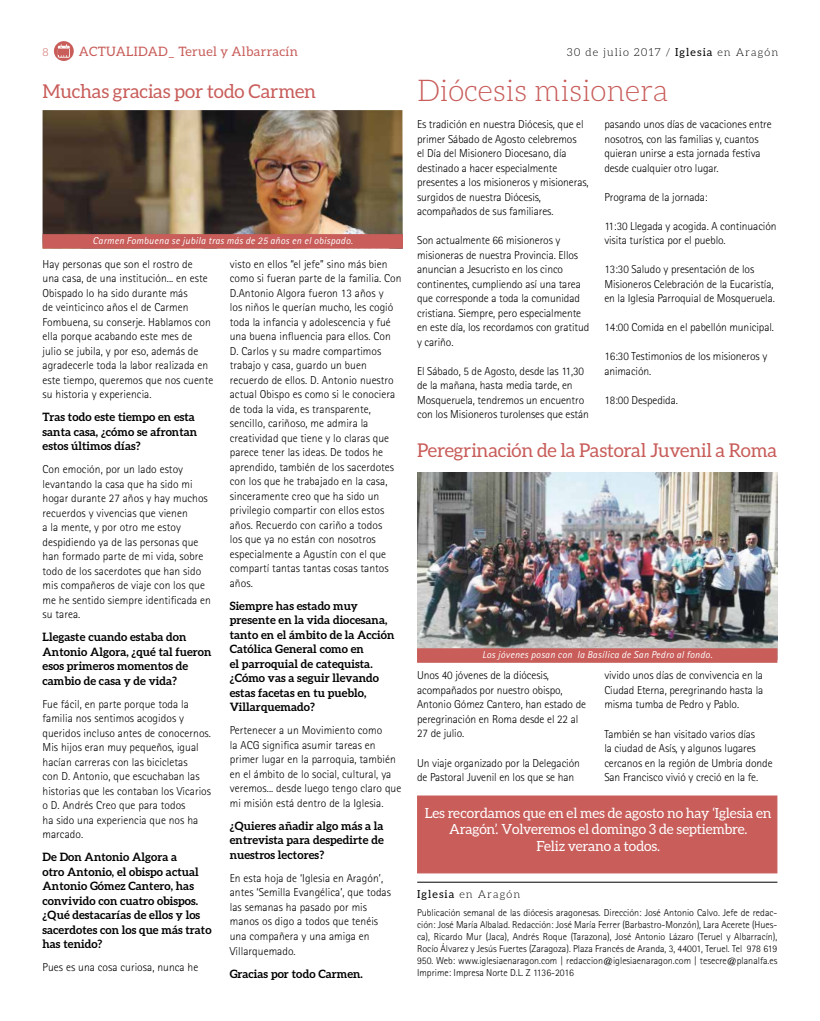
<style>
.page{position:relative;width:820px;height:1021px;background:#fff}
.page>*{position:absolute;margin:0;border:0;box-sizing:border-box;transform-origin:0 0}
.t1{font:300 30px "Aleo";color:#c85d5a}
.t2{font:19px "Aleo";letter-spacing:-.01em;color:#c85d5a}
.t3{font:14px/16.8px "Aleo";letter-spacing:-.01em;color:#fff;text-align:center}
.t4{font:13px "Aleo";letter-spacing:.025em;color:#c85d5a}
.t5{font:300 11.5px/14.5px "Rotis Sans Serif";letter-spacing:.005em;color:#000}
.t6{font:700 11.5px/14.5px "Aleo";letter-spacing:.005em;color:#000}
.t7{font:300 11px "Aleo";letter-spacing:.1em;color:#000}
.t8{font:300 11px "Aleo";color:#c85d5a}
.t9{font:300 10px/12px "Rotis Sans Serif";color:#000;text-align:justify}
.t10{font:italic 10px "Rotis Sans Serif";letter-spacing:.025em;color:#fff}
.s1{font-weight:400}
</style>
<div class="page">
<svg style="left:54px;top:41px;width:20px;height:20px"></svg>
<hr style="left:417px;top:881px;width:360px;height:1px;background:#000">
<img style="left:43px;top:110px;width:359px;height:124px">
<div style="left:43px;top:234px;width:360px;height:14px;background:#c85d5a;border:1px solid #c85d5a"></div>
<img style="left:417px;top:472px;width:360px;height:176px">
<div style="left:417px;top:648px;width:360px;height:14px;background:#c85d5a;border:1px solid #c85d5a"></div>
<div style="left:417px;top:795px;width:360px;height:78px;background:#c85d5a;border:1px solid #c85d5a"></div>
<p class="t8" style="left:43px;top:46px;width:8px">8</p>
<p class="t4" style="left:79px;top:44px;width:221px">ACTUALIDAD_ Teruel y Albarracín</p>
<p class="t7" style="left:566px;top:46px;width:213px">30 de julio 2017 / <span class="s1">Iglesia</span> en Aragón</p>
<h2 class="t2" style="left:43px;top:80px;width:275px">Muchas gracias por todo Carmen</h2>
<h1 class="t1" style="left:417px;top:75px;width:253px">Diócesis misionera</h1>
<p class="t10" style="left:93px;top:235px;width:261px">Carmen Fombuena se jubila tras más de 25 años en el obispado.</p>
<p class="t5" style="left:43px;top:256px;width:172px">Hay personas que son el rostro de<br>una casa, de una institución... en este Obispado lo ha sido durante más<br>de veinticinco años el de Carmen Fombuena, su conserje. Hablamos con ella porque acabando este mes de julio se jubila, y por eso, además de agradecerle toda la labor realizada en este tiempo, queremos que nos cuente su historia y experiencia.</p>
<p class="t6" style="left:43px;top:409px;width:156px">Tras todo este tiempo en esta santa casa, ¿cómo se afrontan estos últimos días?</p>
<p class="t5" style="left:43px;top:462px;width:170px">Con emoción, por un lado estoy levantando la casa que ha sido mi hogar durante 27 años y hay muchos recuerdos y vivencias que vienen<br>a la mente, y por otro me estoy despidiendo ya de las personas que han formado parte de mi vida, sobre todo de los sacerdotes que han sido mis compañeros de viaje con los que me he sentido siempre identificada en su tarea.</p>
<p class="t6" style="left:43px;top:629px;width:170px">Llegaste cuando estaba don<br>Antonio Algora, ¿qué tal fueron esos primeros momentos de cambio de casa y de vida?</p>
<p class="t5" style="left:43px;top:696px;width:170px">Fue fácil, en parte porque toda la familia nos sentimos acogidos y queridos incluso antes de conocernos.<br>Mis hijos eran muy pequeños, igual hacían carreras con las bicicletas<br>con D. Antonio, que escuchaban las historias que les contaban los Vicarios o D. Andrés Creo que para todos<br>ha sido una experiencia que nos ha marcado.</p>
<p class="t6" style="left:43px;top:849px;width:170px">De Don Antonio Algora a<br>otro Antonio, el obispo actual<br>Antonio Gómez Cantero, has convivido con cuatro obispos. ¿Qué destacarías de ellos y los sacerdotes con los que más trato has tenido?</p>
<p class="t5" style="left:43px;top:960px;width:157px">Pues es una cosa curiosa, nunca he</p>
<p class="t5" style="left:230px;top:256px;width:173px">visto en ellos “el jefe” sino más bien como si fueran parte de la familia. Con D.Antonio Algora fueron 13 años y<br>los niños le querían mucho, les cogió toda la infancia y adolescencia y fué una buena influencia para ellos. Con D. Carlos y su madre compartimos trabajo y casa, guardo un buen recuerdo de ellos. D. Antonio nuestro actual Obispo es como si le conociera de toda la vida, es transparente, sencillo, cariñoso, me admira la creatividad que tiene y lo claras que parece tener las ideas. De todos he aprendido, también de los sacerdotes con los que he trabajado en la casa, sinceramente creo que ha sido un privilegio compartir con ellos estos años. Recuerdo con cariño a todos<br>los que ya no están con nosotros especialmente a Agustín con el que compartí tantas tantas cosas tantos años.</p>
<p class="t6" style="left:230px;top:598px;width:166px">Siempre has estado muy presente en la vida diocesana, tanto en el ámbito de la Acción<br>Católica General como en<br>el parroquial de catequista. ¿Cómo vas a seguir llevando estas facetas en tu pueblo,<br>Villarquemado?</p>
<p class="t5" style="left:230px;top:723px;width:173px">Pertenecer a un Movimiento como<br>la ACG significa asumir tareas en primer lugar en la parroquia, también en el ámbito de lo social, cultural, ya veremos... desde luego tengo claro que mi misión está dentro de la Iglesia.</p>
<p class="t6" style="left:230px;top:818px;width:155px;text-align:justify">¿Quieres añadir algo más a la entrevista para despedirte de nuestros lectores?</p>
<p class="t5" style="left:230px;top:870px;width:163px">En esta hoja de ‘Iglesia en Aragón’, antes ‘Semilla Evangélica’, que todas las semanas ha pasado por mis manos os digo a todos que tenéis una compañera y una amiga en<br>Villarquemado.</p>
<p class="t6" style="left:230px;top:965px;width:134px">Gracias por todo Carmen.</p>
<p class="t5" style="left:417px;top:117px;width:173px">Es tradición en nuestra Diócesis, que el primer Sábado de Agosto celebremos<br>el Día del Misionero Diocesano, día destinado a hacer especialmente presentes a los misioneros y misioneras, surgidos de nuestra Diócesis, acompañados de sus familiares.</p>
<p class="t5" style="left:417px;top:233px;width:174px">Son actualmente 66 misioneros y misioneras de nuestra Provincia. Ellos anuncian a Jesucristo en los cinco continentes, cumpliendo así una tarea que corresponde a toda la comunidad cristiana. Siempre, pero especialmente en este día, los recordamos con gratitud y cariño.</p>
<p class="t5" style="left:417px;top:364px;width:173px">El Sábado, 5 de Agosto, desde las 11,30 de la mañana, hasta media tarde, en Mosqueruela, tendremos un encuentro con los Misioneros turolenses que están</p>
<p class="t5" style="left:604px;top:117px;width:169px">pasando unos días de vacaciones entre nosotros, con las familias y, cuantos quieran unirse a esta jornada festiva desde cualquier otro lugar.</p>
<p class="t5" style="left:604px;top:190px;width:105px">Programa de la jornada:</p>
<p class="t5" style="left:604px;top:219px;width:174px">11:30 Llegada y acogida. A continuación visita turística por el pueblo.</p>
<p class="t5" style="left:604px;top:262px;width:172px">13:30 Saludo y presentación de los<br>Misioneros Celebración de la Eucaristía, en la Iglesia Parroquial de Mosqueruela.</p>
<p class="t5" style="left:604px;top:320px;width:171px">14:00 Comida en el pabellón municipal.</p>
<p class="t5" style="left:604px;top:349px;width:164px">16:30 Testimonios de los misioneros y animación.</p>
<p class="t5" style="left:604px;top:393px;width:75px">18:00 Despedida.</p>
<h2 class="t2" style="left:417px;top:439px;width:361px">Peregrinación de la Pastoral Juvenil a Roma</h2>
<p class="t10" style="left:482px;top:648px;width:232px">Los jóvenes posan con la Basílica de San Pedro al fondo.</p>
<p class="t5" style="left:417px;top:668px;width:170px">Unos 40 jóvenes de la diócesis, acompañados por nuestro obispo,<br>Antonio Gómez Cantero, han estado de peregrinación en Roma desde el 22 al<br>27 de julio.</p>
<p class="t5" style="left:417px;top:755px;width:164px">Un viaje organizado por la Delegación de Pastoral Juvenil en los que se han</p>
<p class="t5" style="left:604px;top:668px;width:160px;text-align:justify">vivido unos días de convivencia en la Ciudad Eterna, peregrinando hasta la misma tumba de Pedro y Pablo.</p>
<p class="t5" style="left:604px;top:726px;width:170px">También se han visitado varios días<br>la ciudad de Asís, y algunos lugares cercanos en la región de Umbria donde San Francisco vivió y creció en la fe.</p>
<p class="t3" style="left:424px;top:804px;width:348px">Les recordamos que en el mes de agosto no hay ‘Iglesia en<br>Aragón’. Volveremos el domingo 3 de septiembre.<br>Feliz verano a todos.</p>
<p class="t7" style="left:417px;top:888px;width:105px"><span class="s1">Iglesia</span> en Aragón</p>
<p class="t9" style="left:417px;top:906px;width:362px">Publicación semanal de las diócesis aragonesas. Dirección: José Antonio Calvo. Jefe de redac&shy;ción: José María Albalad. Redacción: José María Ferrer (Barbastro-Monzón), Lara Acerete (Hues&shy;ca), Ricardo Mur (Jaca), Andrés Roque (Tarazona), José Antonio Lázaro (Teruel y Albarracín), Rocío Álvarez y Jesús Fuertes (Zaragoza). Plaza Francés de Aranda, 3, 44001, Teruel. Tel 978 619<br>950. Web: www.iglesiaenaragon.com | redaccion@iglesiaenaragon.com | tesecre@planalfa.es Imprime: Impresa Norte D.L. Z 1136-2016</p>
</div>
